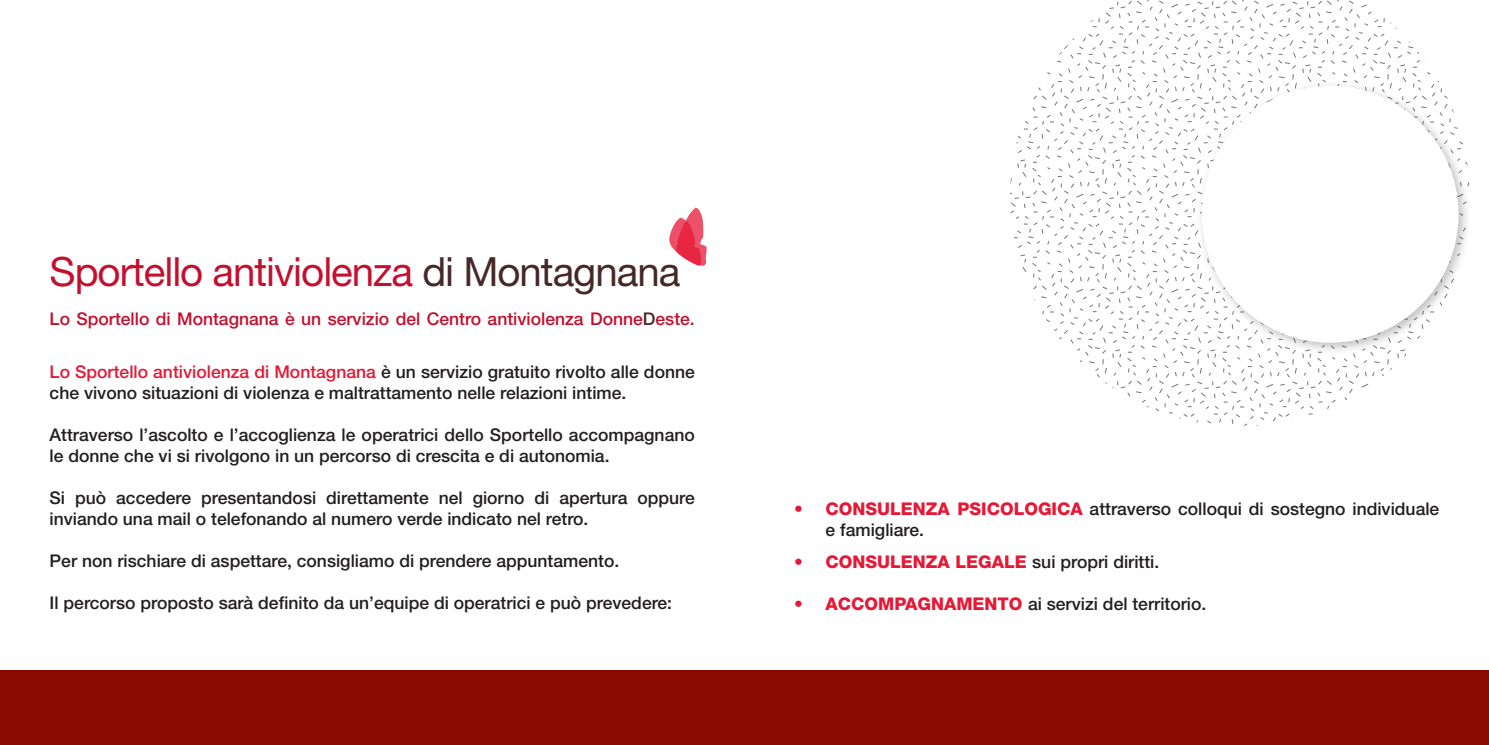
<style>
.page{position:relative;width:1489px;height:745px;background:#fff}
.page>*{position:absolute;margin:0;border:0;box-sizing:border-box;transform-origin:0 0}
.t1{font:40.25px "Helvetica Neue";letter-spacing:-.025em;color:#c3102f}
.t2{font:500 17.5px/21px "Helvetica Neue";color:#231f20}
.t3{font:500 17.5px "Helvetica Neue";color:#c3102f}
.t4{font:800 17.5px "Helvetica Neue";color:#e51836}
.s1{color:#472829}
.s2{color:#e51836}
.s3{font-weight:800;color:#e51836}
.s4{font-weight:500;color:#231f20}
</style>
<div class="page">
<svg style="left:1010px;top:0;width:421px;height:426px"></svg>
<div style="left:1195px;top:79px;width:276px;height:276px;background:#231f20;opacity:.28"></div>
<div style="left:1201px;top:86px;width:257px;height:256px;background:#fff;border-radius:50%"></div>
<div style="left:0;top:670px;width:1488px;height:74px;background:#8b0a02"></div>
<svg style="left:669px;top:207px;width:38px;height:59px"></svg>
<h1 class="t1" style="left:50px;top:248px;width:632px">Sportello antiviolenza <span class="s1">di Montagnana</span></h1>
<p class="t3" style="left:50px;top:308px;width:646px">Lo Sportello di Montagnana è un servizio del Centro antiviolenza Donne<span class="s1">D</span>este.</p>
<p class="t2" style="left:50px;top:361px;width:646px"><span class="s2">Lo Sportello antiviolenza di Montagnana</span> è un servizio gratuito rivolto alle donne che vivono situazioni di violenza e maltrattamento nelle relazioni intime.</p>
<p class="t2" style="left:50px;top:424px;width:646px">Attraverso l’ascolto e l’accoglienza le operatrici dello Sportello accompagnano le donne che vi si rivolgono in un percorso di crescita e di autonomia.</p>
<p class="t2" style="left:50px;top:487px;width:646px">Si può accedere presentandosi direttamente nel giorno di apertura oppure inviando una mail o telefonando al numero verde indicato nel retro.</p>
<p class="t2" style="left:50px;top:550px;width:571px">Per non rischiare di aspettare, consigliamo di prendere appuntamento.</p>
<p class="t2" style="left:50px;top:592px;width:624px">Il percorso proposto sarà definito da un’equipe di operatrici e può prevedere:</p>
<p class="t2" style="left:825px;top:498px;width:615px;text-indent:-32px"><span class="s3">• CONSULENZA PSICOLOGICA</span> attraverso colloqui di sostegno individuale e famigliare.</p>
<p class="t4" style="left:794px;top:550px;width:367px">• CONSULENZA LEGALE <span class="s4">sui propri diritti.</span></p>
<p class="t2" style="left:794px;top:592px;width:414px"><span class="s3">• ACCOMPAGNAMENTO</span> ai servizi del territorio.</p>
</div>
